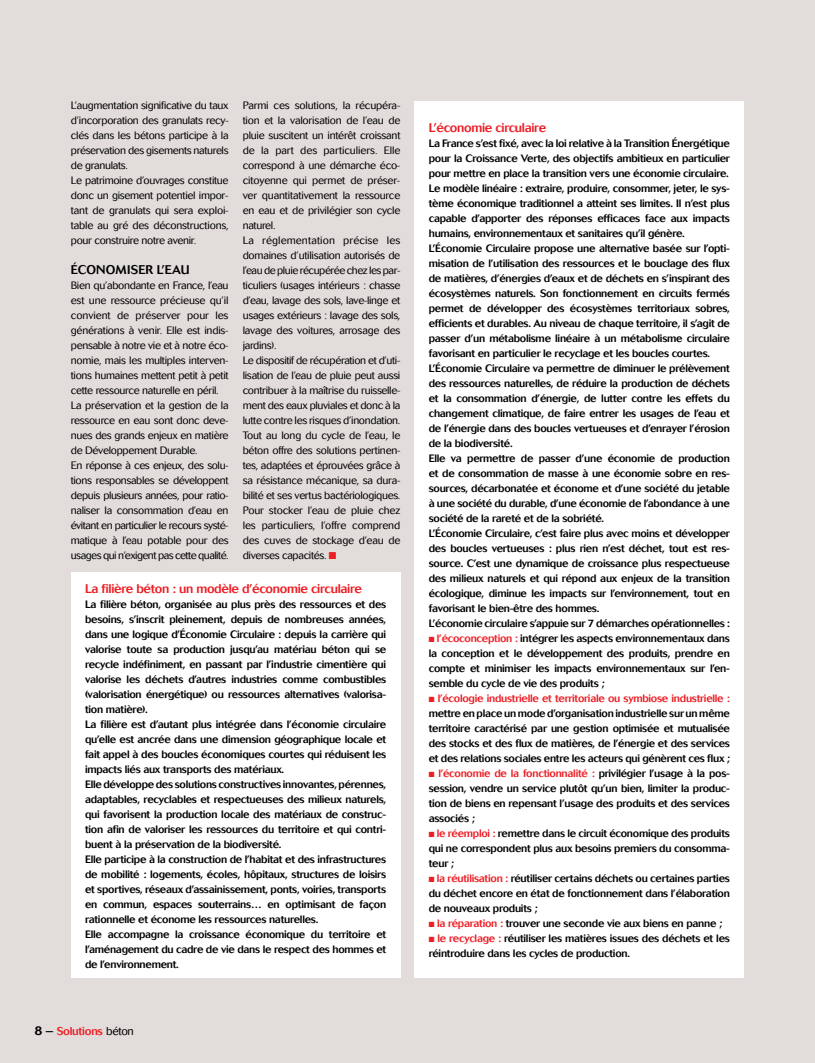
<style>
.page{position:relative;width:815px;height:1063px;background:#e2dddb}
.page>*{position:absolute;margin:0;border:0;box-sizing:border-box;transform-origin:0 0}
.t1{font:500 12.5px "Cosmos";letter-spacing:-.025em;color:#ed1d24}
.t2{font:500 12.5px "Cosmos";letter-spacing:.01em;color:#000}
.t3{font:500 11.25px "Cosmos";letter-spacing:-.025em;color:#ed1d24}
.t4{font:500 10.62px/15px "Cosmos";letter-spacing:-.025em;color:#000;text-align:justify}
.t5{font:300 10.62px/15px "Cosmos";letter-spacing:-.03em;color:#000}
.s1{color:#ed1d24}
.s2{font-size:12.5px;color:#000}
.s3{font-weight:300;color:#000}
</style>
<div class="page">
<div style="left:415px;top:101px;width:329px;height:877px;background:#fff"></div>
<div style="left:71px;top:573px;width:329px;height:405px;background:#fff"></div>
<p class="t5" style="left:71px;top:98px;width:159px">L’augmentation significative du taux d’incorporation des granulats recy&shy;clés dans les bétons participe à la préservation des gisements naturels de granulats.<br>Le patrimoine d’ouvrages constitue donc un gisement potentiel impor&shy;tant de granulats qui sera exploi&shy;table au gré des déconstructions, pour construire notre avenir.</p>
<p class="t2" style="left:71px;top:262px;width:120px">ÉCONOMISER L’EAU</p>
<p class="t5" style="left:71px;top:278px;width:159px">Bien qu’abondante en France, l’eau est une ressource précieuse qu’il convient de préserver pour les générations à venir. Elle est indis&shy;pensable à notre vie et à notre éco&shy;nomie, mais les multiples interven&shy;tions humaines mettent petit à petit cette ressource naturelle en péril.<br>La préservation et la gestion de la ressource en eau sont donc deve&shy;nues des grands enjeux en matière de Développement Durable.<br>En réponse à ces enjeux, des solu&shy;tions responsables se développent depuis plusieurs années, pour ratio&shy;naliser la consommation d’eau en évitant en particulier le recours systé&shy;matique à l’eau potable pour des usages qui n’exigent pas cette qualité.</p>
<p class="t5" style="left:243px;top:98px;width:159px">Parmi ces solutions, la récupéra&shy;tion et la valorisation de l’eau de pluie suscitent un intérêt croissant de la part des particuliers. Elle correspond à une démarche éco&shy;citoyenne qui permet de préser&shy;ver quantitativement la ressource en eau et de privilégier son cycle naturel.<br>La réglementation précise les domaines d’utilisation autorisés de l’eau de pluie récupérée chez les par&shy;ticuliers (usages intérieurs : chasse d’eau, lavage des sols, lave-linge et usages extérieurs : lavage des sols, lavage des voitures, arrosage des jardins).<br>Le dispositif de récupération et d’uti&shy;lisation de l’eau de pluie peut aussi contribuer à la maîtrise du ruisselle&shy;ment des eaux pluviales et donc à la lutte contre les risques d’inondation.<br>Tout au long du cycle de l’eau, le béton offre des solutions pertinen&shy;tes, adaptées et éprouvées grâce à sa résistance mécanique, sa dura&shy;bilité et ses vertus bactériologiques.<br>Pour stocker l’eau de pluie chez les particuliers, l’offre comprend des cuves de stockage d’eau de diverses capacités. <span class="s1">■</span></p>
<p class="t1" style="left:85px;top:581px;width:278px">La filière béton : un modèle d’économie circulaire</p>
<p class="t4" style="left:85px;top:597px;width:303px;text-align:left">La filière béton, organisée au plus près des ressources et des besoins, s’inscrit pleinement, depuis de nombreuses années, dans une logique d’Économie Circulaire : depuis la carrière qui valorise toute sa production jusqu’au matériau béton qui se recycle indéfiniment, en passant par l’industrie cimentière qui valorise les déchets d’autres industries comme combustibles (valorisation énergétique) ou ressources alternatives (valorisa&shy;tion matière).<br>La filière est d’autant plus intégrée dans l’économie circulaire qu’elle est ancrée dans une dimension géographique locale et fait appel à des boucles économiques courtes qui réduisent les impacts liés aux transports des matériaux.<br>Elle développe des solutions constructives innovantes, pérennes, adaptables, recyclables et respectueuses des milieux naturels, qui favorisent la production locale des matériaux de construc&shy;tion afin de valoriser les ressources du territoire et qui contri&shy;buent à la préservation de la biodiversité.<br>Elle participe à la construction de l’habitat et des infrastructures de mobilité : logements, écoles, hôpitaux, structures de loisirs et sportives, réseaux d’assainissement, ponts, voiries, transports en commun, espaces souterrains… en optimisant de façon rationnelle et économe les ressources naturelles.<br>Elle accompagne la croissance économique du territoire et l’aménagement du cadre de vie dans le respect des hommes et de l’environnement.</p>
<p class="t3" style="left:35px;top:1024px;width:101px"><span class="s2">8 –</span> Solutions <span class="s3">béton</span></p>
<p class="t1" style="left:429px;top:120px;width:119px">L’économie circulaire</p>
<p class="t4" style="left:429px;top:136px;width:303px;text-align:left">La France s’est fixé, avec la loi relative à la Transition Énergétique pour la Croissance Verte, des objectifs ambitieux en particulier pour mettre en place la transition vers une économie circulaire.<br>Le modèle linéaire : extraire, produire, consommer, jeter, le sys&shy;tème économique traditionnel a atteint ses limites. Il n’est plus capable d’apporter des réponses efficaces face aux impacts humains, environnementaux et sanitaires qu’il génère.<br>L’Économie Circulaire propose une alternative basée sur l’opti&shy;misation de l’utilisation des ressources et le bouclage des flux de matières, d’énergies d’eaux et de déchets en s’inspirant des écosystèmes naturels. Son fonctionnement en circuits fermés permet de développer des écosystèmes territoriaux sobres, efficients et durables. Au niveau de chaque territoire, il s’agit de passer d’un métabolisme linéaire à un métabolisme circulaire favorisant en particulier le recyclage et les boucles courtes.<br>L’Économie Circulaire va permettre de diminuer le prélèvement des ressources naturelles, de réduire la production de déchets et la consommation d’énergie, de lutter contre les effets du changement climatique, de faire entrer les usages de l’eau et de l’énergie dans des boucles vertueuses et d’enrayer l’érosion de la biodiversité.<br>Elle va permettre de passer d’une économie de production et de consommation de masse à une économie sobre en res&shy;sources, décarbonatée et économe et d’une société du jetable à une société du durable, d’une économie de l’abondance à une société de la rareté et de la sobriété.<br>L’économie circulaire, c’est faire plus avec moins et développer des boucles vertueuses : plus rien n’est déchet, tout est res&shy;source. C’est une dynamique de croissance plus respectueuse des milieux naturels et qui répond aux enjeux de la transition écologique, diminue les impacts sur l’environnement, tout en favorisant le bien-être des hommes.<br>L’économie circulaire s’appuie sur 7 démarches opérationnelles :</p>
<p class="t4" style="left:429px;top:631px;width:303px"><span class="s1">■ l’écoconception :</span> intégrer les aspects environnementaux dans la conception et le développement des produits, prendre en compte et minimiser les impacts environnementaux sur l’en&shy;semble du cycle de vie des produits ;</p>
<p class="t4" style="left:429px;top:691px;width:303px"><span class="s1">■ l’écologie industrielle et territoriale ou symbiose industrielle : </span>mettre en place un mode d’organisation industrielle sur un même territoire caractérisé par une gestion optimisée et mutualisée des stocks et des flux de matières, de l’énergie et des services et des relations sociales entre les acteurs qui génèrent ces flux ;</p>
<p class="t4" style="left:429px;top:766px;width:303px"><span class="s1">■ l’économie de la fonctionnalité :</span> privilégier l’usage à la pos&shy;session, vendre un service plutôt qu’un bien, limiter la produc&shy;tion de biens en repensant l’usage des produits et des services associés ;</p>
<p class="t4" style="left:429px;top:826px;width:303px"><span class="s1">■ le réemploi :</span> remettre dans le circuit économique des produits qui ne correspondent plus aux besoins premiers du consomma&shy;teur ;</p>
<p class="t4" style="left:429px;top:871px;width:303px"><span class="s1">■ la réutilisation :</span> réutiliser certains déchets ou certaines parties du déchet encore en état de fonctionnement dans l’élaboration de nouveaux produits ;</p>
<p class="t4" style="left:429px;top:916px;width:295px"><span class="s1">■ la réparation :</span> trouver une seconde vie aux biens en panne ;</p>
<p class="t4" style="left:429px;top:931px;width:303px"><span class="s1">■ le recyclage :</span> réutiliser les matières issues des déchets et les réintroduire dans les cycles de production.</p>
</div>
